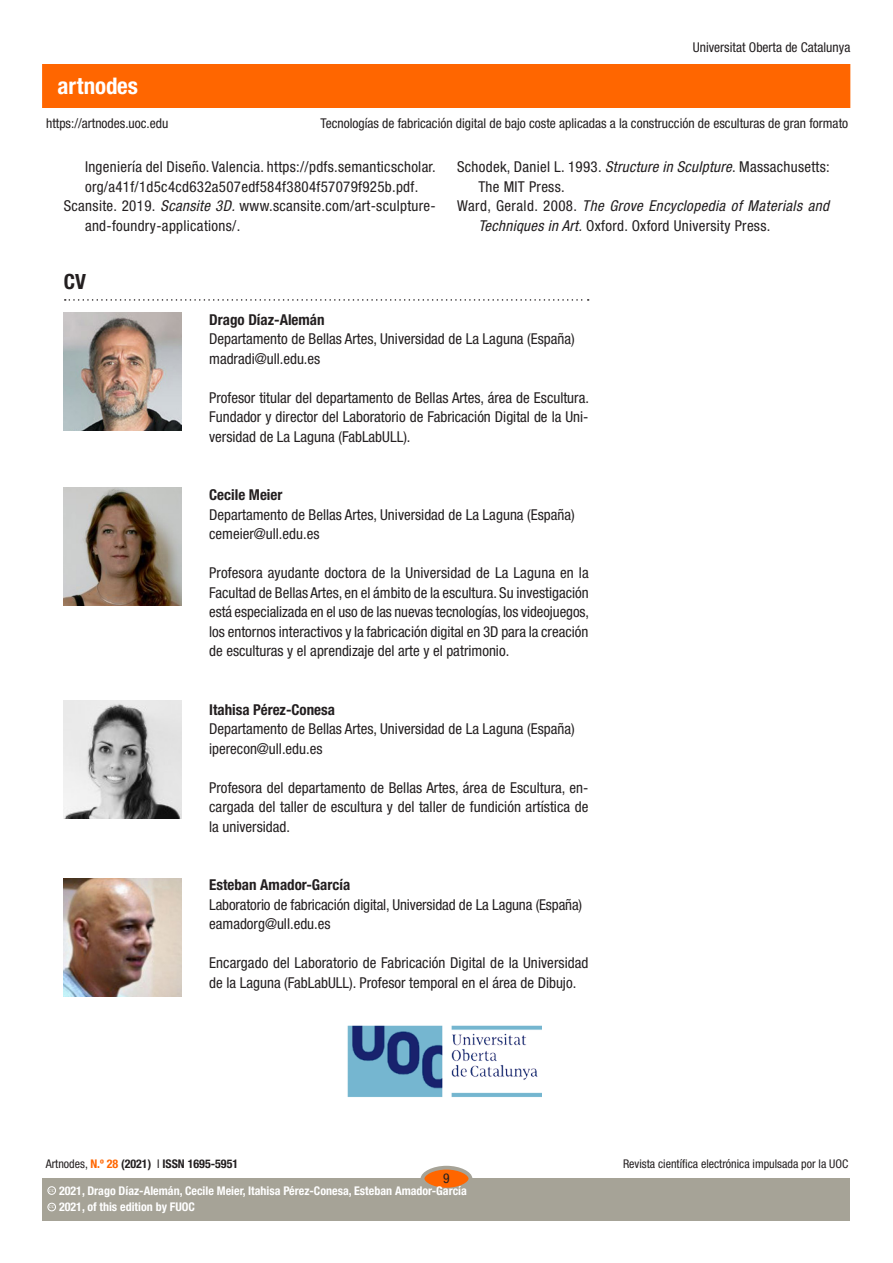
<style>
.page{position:relative;width:893px;height:1263px;background:#fff}
.page>*{position:absolute;margin:0;border:0;box-sizing:border-box;transform-origin:0 0}
.t1{font:700 condensed 22.95px "Helvetica Neue LT Std";color:#fff}
.t2{font:700 condensed 21px "Helvetica Neue LT Std";color:#231f20}
.text1p{font:condensed 15px/19.5px "Helvetica Neue LT Std";color:#231f20;text-align:justify}
.biblio{font:condensed 15px/19.5px "Helvetica Neue LT Std";letter-spacing:.02em;color:#231f20}
.biblio-2{font:italic condensed 15px/19.5px "Helvetica Neue LT Std";letter-spacing:.025em;color:#231f20}
.text1p-2{font:700 condensed 15px "Helvetica Neue LT Std";color:#231f20}
.titolet{font:condensed 13.5px "Helvetica Neue LT Std";color:#231f20}
.t3{font:700 condensed 12px "Helvetica Neue LT Std";color:#fff}
.t4{font:condensed 12px "Helvetica Neue LT Std";color:#231f20}
.t5{font:700 condensed 12px "Helvetica Neue LT Std";color:#231f20}
.t6{font:600 3.9px "Adobe Caslon Pro";color:#fff}
.s1{font-style:italic}
.s2{font-style:normal}
.s3{font-weight:400}
.s4{color:#f60}
</style>
<div class="page">
<div style="left:43px;top:65px;width:807px;height:42px;background:#f60"></div>
<div style="left:43px;top:1178px;width:807px;height:42px;background:#a6a397"></div>
<div style="left:422px;top:1168px;width:48px;height:21px;background:#f60;border-radius:50%"></div>
<div style="left:421px;top:1166px;width:51px;height:25px;border:4px solid #a6a397;border-radius:50%"></div>
<div style="left:48px;top:1203px;width:8px;height:8px;border:1px solid #fff;border-radius:50%"></div>
<div style="left:48px;top:1186px;width:8px;height:8px;border:1px solid #fff;border-radius:50%"></div>
<img style="left:347px;top:1025px;width:195px;height:72px">
<img style="left:64px;top:312px;width:118px;height:118px">
<img style="left:64px;top:488px;width:118px;height:118px">
<img style="left:64px;top:701px;width:118px;height:118px">
<img style="left:64px;top:878px;width:118px;height:118px">
<svg style="left:65px;top:299px;width:524px;height:2px"></svg>
<p class="t1" style="left:58px;top:72px;width:82px">artnodes</p>
<p class="titolet" style="left:46px;top:115px;width:124px">https://artnodes.uoc.edu</p>
<p class="titolet" style="left:693px;top:40px;width:159px">Universitat Oberta de Catalunya</p>
<p class="titolet" style="left:320px;top:115px;width:529px">Tecnologías de fabricación digital de bajo coste aplicadas a la construcción de esculturas de gran formato</p>
<p class="biblio" style="left:85px;top:157px;width:352px">Ingeniería del Diseño. Valencia. https://pdfs.semanticscholar. org/a41f/1d5c4cd632a507edf584f3804f57079f925b.pdf.</p>
<p class="biblio" style="left:85px;top:196px;width:352px;text-indent:-21px">Scansite. 2019. <span class="s1">Scansite 3D.</span> www.scansite.com/art-sculpture&shy;and-foundry-applications/.</p>
<p class="t2" style="left:64px;top:269px;width:24px">CV</p>
<p class="biblio" style="left:478px;top:157px;width:353px;text-indent:-21px">Schodek, Daniel L. 1993. <span class="s1">Structure in Sculpture</span>. Massachusetts:<br>The MIT Press.</p>
<p class="biblio-2" style="left:478px;top:197px;width:352px;text-indent:-21px"><span class="s2">Ward, Gerald. 2008.</span> The Grove Encyclopedia of Materials and<br>Techniques in Art. <span class="s2">Oxford. Oxford University Press.</span></p>
<p class="text1p-2" style="left:209px;top:310px;width:117px">Drago Díaz-Alemán</p>
<p class="text1p" style="left:209px;top:329px;width:367px">Departamento de Bellas Artes, Universidad de La Laguna (España)</p>
<p class="text1p" style="left:209px;top:348px;width:113px">madradi@ull.edu.es</p>
<p class="text1p" style="left:209px;top:387px;width:381px">Profesor titular del departamento de Bellas Artes, área de Escultura.<br>Fundador y director del Laboratorio de Fabricación Digital de la Uni&shy;versidad de La Laguna (FabLabULL).</p>
<p class="text1p-2" style="left:209px;top:486px;width:75px">Cecile Meier</p>
<p class="text1p" style="left:209px;top:504px;width:367px">Departamento de Bellas Artes, Universidad de La Laguna (España)</p>
<p class="text1p" style="left:209px;top:524px;width:112px">cemeier@ull.edu.es</p>
<p class="text1p" style="left:209px;top:563px;width:381px">Profesora ayudante doctora de la Universidad de La Laguna en la Facultad de Bellas Artes, en el ámbito de la escultura. Su investigación está especializada en el uso de las nuevas tecnologías, los videojuegos, los entornos interactivos y la fabricación digital en 3D para la creación de esculturas y el aprendizaje del arte y el patrimonio.</p>
<p class="text1p-2" style="left:209px;top:700px;width:127px">Itahisa Pérez-Conesa</p>
<p class="text1p" style="left:209px;top:719px;width:367px">Departamento de Bellas Artes, Universidad de La Laguna (España)</p>
<p class="text1p" style="left:209px;top:738px;width:115px">iperecon@ull.edu.es</p>
<p class="text1p" style="left:209px;top:777px;width:381px">Profesora del departamento de Bellas Artes, área de Escultura, en&shy;cargada del taller de escultura y del taller de fundición artística de la universidad.</p>
<p class="text1p-2" style="left:209px;top:876px;width:142px">Esteban Amador-García</p>
<p class="text1p" style="left:209px;top:894px;width:374px">Laboratorio de fabricación digital, Universidad de La Laguna (España)</p>
<p class="text1p" style="left:209px;top:914px;width:123px">eamadorg@ull.edu.es</p>
<p class="text1p" style="left:209px;top:953px;width:381px">Encargado del Laboratorio de Fabricación Digital de la Universidad de la Laguna (FabLabULL). Profesor temporal en el área de Dibujo.</p>
<p class="t5" style="left:46px;top:1157px;width:194px"><span class="s3">Artnodes,</span> <span class="s4">N.º 28</span> (2021) <span class="s3">I</span> ISSN 1695-5951</p>
<p class="t6" style="left:49px;top:1205px;width:7px">CC</p>
<p class="t3" style="left:59px;top:1200px;width:138px">2021, of this edition by FUOC</p>
<p class="titolet" style="left:443px;top:1171px;width:8px">9</p>
<p class="t3" style="left:59px;top:1183px;width:409px">2021, Drago Díaz-Alemán, Cecile Meier, Itahisa Pérez-Conesa, Esteban Amador-García</p>
<p class="t6" style="left:49px;top:1188px;width:7px">CC</p>
<p class="t4" style="left:623px;top:1157px;width:227px">Revista científica electrónica impulsada por la UOC</p>
</div>
